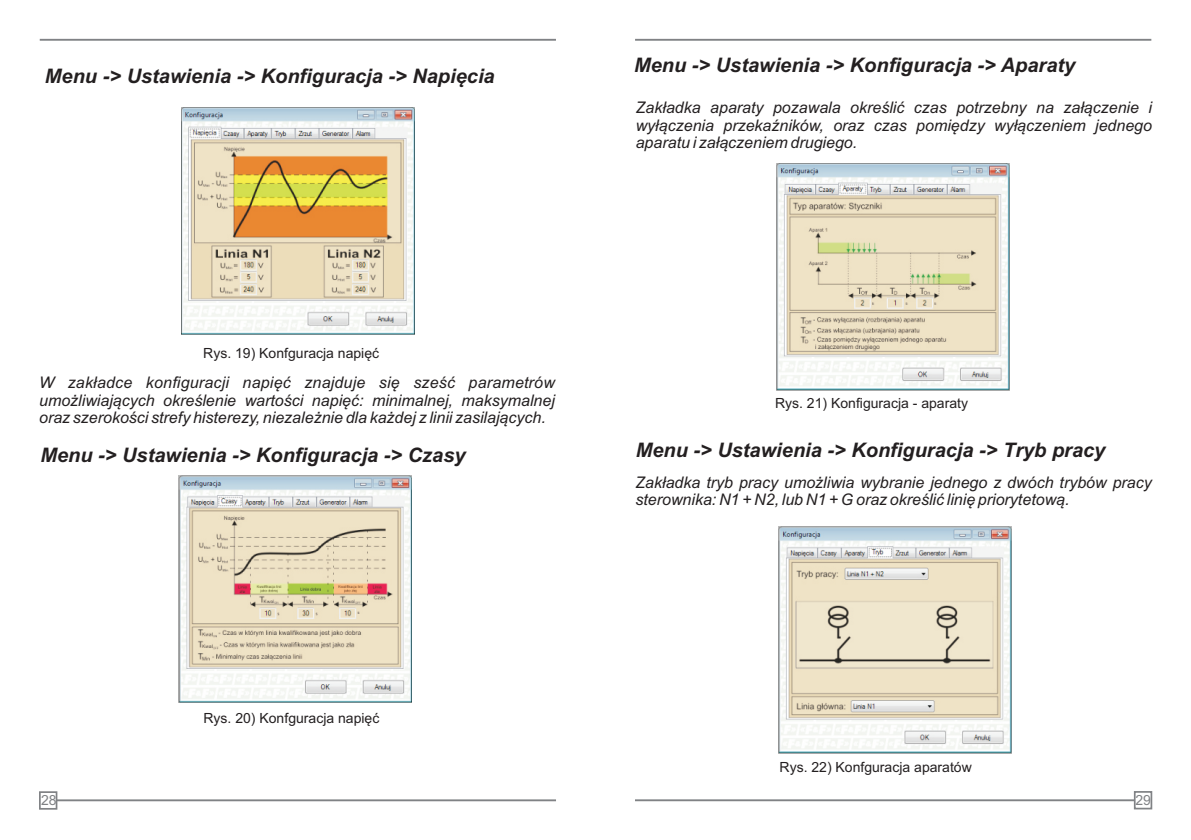
<style>
.page{position:relative;width:1191px;height:840px;background:#fff}
.page>*{position:absolute;margin:0;border:0;box-sizing:border-box;transform-origin:0 0}
.t1{font:italic 700 20px "Arial";color:#231f20}
.t2{font:italic 16px/17.8px "Arial";color:#231f20;text-align:justify}
.t3{font:14px "Arial";color:#231f20}
.t4{font:14px "Arial";color:#808285}
</style>
<div class="page">
<hr style="left:40px;top:39px;width:516px;height:2px;background:#808285">
<hr style="left:635px;top:39px;width:516px;height:2px;background:#808285">
<hr style="left:40px;top:799px;width:516px;height:1px;background:#808285">
<hr style="left:635px;top:798px;width:516px;height:2px;background:#808285">
<svg style="left:1133px;top:791px;width:20px;height:18px"></svg>
<svg style="left:39px;top:791px;width:19px;height:19px"></svg>
<img style="left:182px;top:107px;width:233px;height:227px">
<img style="left:178px;top:475px;width:233px;height:227px">
<img style="left:776px;top:163px;width:233px;height:227px">
<img style="left:779px;top:526px;width:233px;height:227px">
<p class="t1" style="left:45px;top:68px;width:451px">Menu -&gt; Ustawienia -&gt; Konfiguracja -&gt; Napięcia</p>
<p class="t3" style="left:203px;top:348px;width:177px">Rys. 19) Konfguracja napięć</p>
<p class="t2" style="left:39px;top:374px;width:517px">W zakładce konfiguracji napięć znajduje się sześć parametrów umożliwiających określenie wartości napięć: minimalnej, maksymalnej oraz szerokości strefy histerezy, niezależnie dla każdej z linii zasilających.</p>
<p class="t1" style="left:40px;top:447px;width:427px">Menu -&gt; Ustawienia -&gt; Konfiguracja -&gt; Czasy</p>
<p class="t1" style="left:634px;top:58px;width:443px">Menu -&gt; Ustawienia -&gt; Konfiguracja -&gt; Aparaty</p>
<p class="t2" style="left:636px;top:99px;width:518px">Zakładka aparaty pozawala określić czas potrzebny na załączenie i wyłączenia przekaźników, oraz czas pomiędzy wyłączeniem jednego aparatu i załączeniem drugiego.</p>
<p class="t3" style="left:775px;top:397px;width:194px">Rys. 21) Konfiguracja - aparaty</p>
<p class="t1" style="left:635px;top:442px;width:471px">Menu -&gt; Ustawienia -&gt; Konfiguracja -&gt; Tryb pracy</p>
<p class="t2" style="left:635px;top:474px;width:518px">Zakładka tryb pracy umożliwia wybranie jednego z dwóch trybów pracy sterownika: N1 + N2, lub N1 + G oraz określić linię priorytetową.</p>
<p class="t3" style="left:203px;top:712px;width:177px">Rys. 20) Konfguracja napięć</p>
<p class="t3" style="left:779px;top:761px;width:194px">Rys. 22) Konfguracja aparatów</p>
<p class="t4" style="left:41px;top:794px;width:17px">28</p>
<p class="t4" style="left:1135px;top:794px;width:17px">29</p>
</div>
